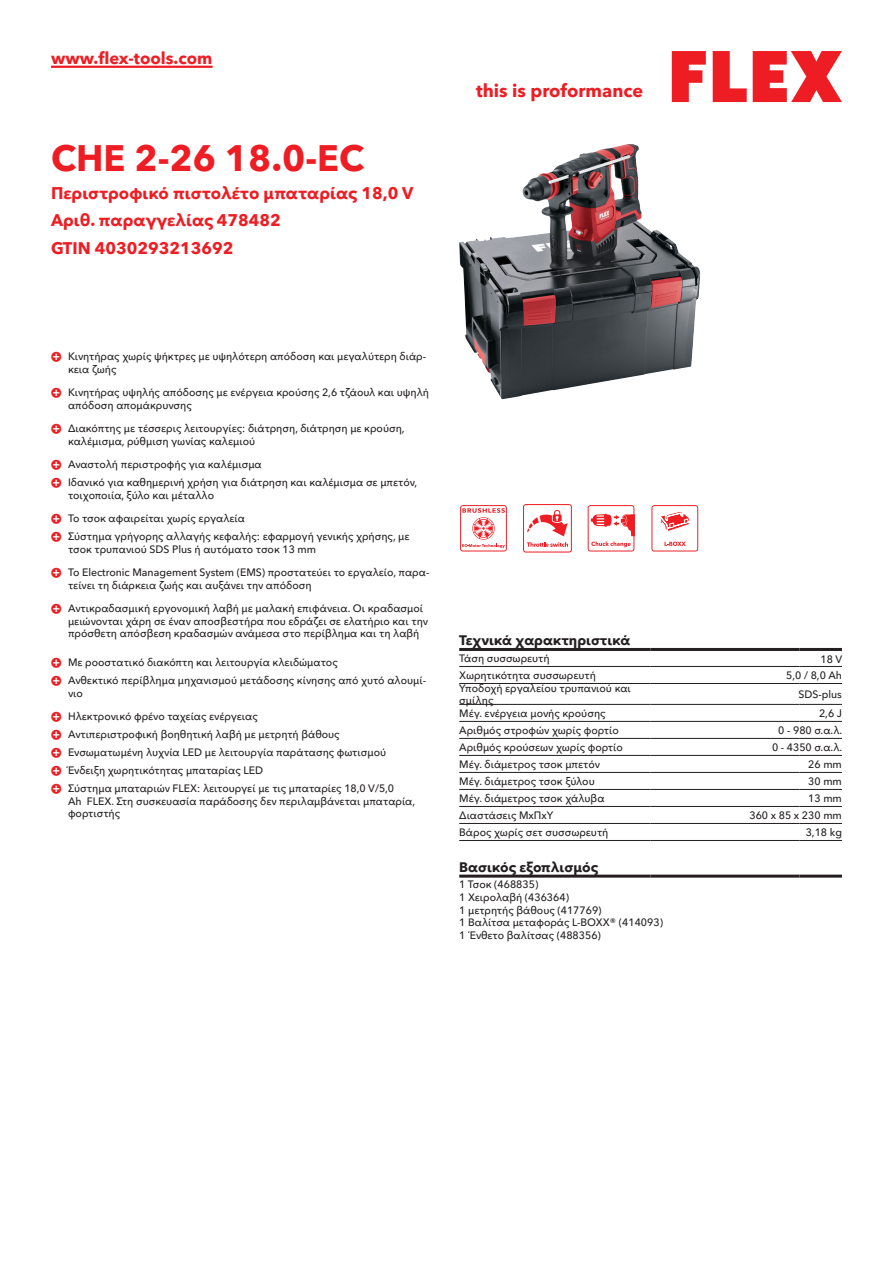
<style>
.page{position:relative;width:893px;height:1263px;background:#fff}
.page>*{position:absolute;margin:0;border:0;box-sizing:border-box;transform-origin:0 0}
.CB_AF_Product-name{font:700 36px "Avenir Next W1 G";color:#ee1d23}
.t1{font:700 18px "Avenir Next W1 G";color:#ee1d23}
.CB_AF_Product-short{font:700 16.5px "Avenir Next W1 G";color:#ee1d23}
.CB_AF_Order-number{font:700 16.5px "Avenir Next W1 G";color:#ee1d23}
.CB_AF_Table-headline{font:700 13.5px "Avenir Next W1 G";color:#231f20}
.CB_AF_Table-specific{font:500 10.5px/12.6px "Avenir Next W1 G";color:#231f20}
</style>
<div class="page">
<svg style="left:672px;top:51px;width:34px;height:51px"></svg>
<svg style="left:713px;top:51px;width:34px;height:51px"></svg>
<svg style="left:753px;top:51px;width:89px;height:51px"></svg>
<hr style="left:51px;top:66px;width:162px;height:2px;background:#ee1d23">
<img style="left:459px;top:144px;width:241px;height:255px">
<hr style="left:459px;top:666px;width:192px;height:1px;background:#231f20">
<hr style="left:651px;top:666px;width:148px;height:1px;background:#231f20">
<hr style="left:799px;top:666px;width:43px;height:1px;background:#231f20">
<hr style="left:459px;top:683px;width:192px;height:1px;background:#231f20">
<hr style="left:651px;top:683px;width:148px;height:1px;background:#231f20">
<hr style="left:799px;top:683px;width:43px;height:1px;background:#231f20">
<hr style="left:459px;top:704px;width:192px;height:1px;background:#231f20">
<hr style="left:651px;top:704px;width:148px;height:1px;background:#231f20">
<hr style="left:799px;top:704px;width:43px;height:1px;background:#231f20">
<hr style="left:459px;top:721px;width:192px;height:1px;background:#231f20">
<hr style="left:651px;top:721px;width:148px;height:1px;background:#231f20">
<hr style="left:799px;top:721px;width:43px;height:1px;background:#231f20">
<hr style="left:459px;top:738px;width:192px;height:1px;background:#231f20">
<hr style="left:651px;top:738px;width:148px;height:1px;background:#231f20">
<hr style="left:799px;top:738px;width:43px;height:1px;background:#231f20">
<hr style="left:459px;top:755px;width:192px;height:1px;background:#231f20">
<hr style="left:651px;top:755px;width:148px;height:1px;background:#231f20">
<hr style="left:799px;top:755px;width:43px;height:1px;background:#231f20">
<hr style="left:459px;top:772px;width:192px;height:1px;background:#231f20">
<hr style="left:651px;top:772px;width:148px;height:1px;background:#231f20">
<hr style="left:799px;top:772px;width:43px;height:1px;background:#231f20">
<hr style="left:459px;top:789px;width:192px;height:1px;background:#231f20">
<hr style="left:651px;top:789px;width:148px;height:1px;background:#231f20">
<hr style="left:799px;top:789px;width:43px;height:1px;background:#231f20">
<hr style="left:459px;top:806px;width:192px;height:1px;background:#231f20">
<hr style="left:651px;top:806px;width:148px;height:1px;background:#231f20">
<hr style="left:799px;top:806px;width:43px;height:1px;background:#231f20">
<hr style="left:459px;top:823px;width:192px;height:1px;background:#231f20">
<hr style="left:651px;top:823px;width:148px;height:1px;background:#231f20">
<hr style="left:799px;top:823px;width:43px;height:1px;background:#231f20">
<hr style="left:459px;top:840px;width:192px;height:1px;background:#231f20">
<hr style="left:651px;top:840px;width:148px;height:1px;background:#231f20">
<hr style="left:799px;top:840px;width:43px;height:1px;background:#231f20">
<hr style="left:459px;top:648px;width:192px;height:3px;background:#231f20">
<hr style="left:651px;top:648px;width:148px;height:3px;background:#231f20">
<hr style="left:799px;top:648px;width:43px;height:3px;background:#231f20">
<hr style="left:459px;top:875px;width:192px;height:3px;background:#231f20">
<hr style="left:651px;top:875px;width:148px;height:3px;background:#231f20">
<hr style="left:799px;top:875px;width:43px;height:3px;background:#231f20">
<svg style="left:460px;top:505px;width:47px;height:46px"></svg>
<svg style="left:523px;top:504px;width:49px;height:48px"></svg>
<svg style="left:588px;top:505px;width:46px;height:46px"></svg>
<svg style="left:651px;top:505px;width:47px;height:46px"></svg>
<h3 class="CB_AF_Product-short" style="left:51px;top:45px;width:163px">www.flex-tools.com</h3>
<p class="CB_AF_Product-name" style="left:51px;top:130px;width:315px">CHE 2-26 18.0-EC</p>
<p class="CB_AF_Product-short" style="left:51px;top:180px;width:364px">Περιστροφικό πιστολέτο μπαταρίας 18,0 V</p>
<p class="CB_AF_Order-number" style="left:51px;top:207px;width:231px">Αριθ. παραγγελίας 478482</p>
<p class="CB_AF_Order-number" style="left:51px;top:235px;width:184px">GTIN 4030293213692</p>
<h2 class="t1" style="left:476px;top:77px;width:169px">this is proformance</h2>
<p class="CB_AF_Table-specific" style="left:68px;top:349px;width:360px">Κινητήρας χωρίς ψήκτρες με υψηλότερη απόδοση και μεγαλύτερη διάρ&shy;κεια ζωής</p>
<p class="CB_AF_Table-specific" style="left:68px;top:385px;width:363px">Κινητήρας υψηλής απόδοσης με ενέργεια κρούσης 2,6 τζάουλ και υψηλή απόδοση απομάκρυνσης</p>
<p class="CB_AF_Table-specific" style="left:68px;top:421px;width:338px">Διακόπτης με τέσσερις λειτουργίες: διάτρηση, διάτρηση με κρούση, καλέμισμα, ρύθμιση γωνίας καλεμιού</p>
<p class="CB_AF_Table-specific" style="left:68px;top:457px;width:195px">Αναστολή περιστροφής για καλέμισμα</p>
<p class="CB_AF_Table-specific" style="left:68px;top:475px;width:351px">Ιδανικό για καθημερινή χρήση για διάτρηση και καλέμισμα σε μπετόν, τοιχοποιία, ξύλο και μέταλλο</p>
<p class="CB_AF_Table-specific" style="left:68px;top:511px;width:179px">Το τσοκ αφαιρείται χωρίς εργαλεία</p>
<p class="CB_AF_Table-specific" style="left:68px;top:529px;width:343px">Σύστημα γρήγορης αλλαγής κεφαλής: εφαρμογή γενικής χρήσης, με τσοκ τρυπανιού SDS Plus ή αυτόματο τσοκ 13 mm</p>
<p class="CB_AF_Table-specific" style="left:68px;top:565px;width:363px">Το Electronic Management System (EMS) προστατεύει το εργαλείο, παρα&shy;τείνει τη διάρκεια ζωής και αυξάνει την απόδοση</p>
<p class="CB_AF_Table-specific" style="left:68px;top:601px;width:361px">Αντικραδασμική εργονομική λαβή με μαλακή επιφάνεια. Οι κραδασμοί μειώνονται χάρη σε έναν αποσβεστήρα που εδράζει σε ελατήριο και την πρόσθετη απόσβεση κραδασμών ανάμεσα στο περίβλημα και τη λαβή</p>
<p class="CB_AF_Table-specific" style="left:68px;top:655px;width:271px">Με ροοστατικό διακόπτη και λειτουργία κλειδώματος</p>
<p class="CB_AF_Table-specific" style="left:68px;top:673px;width:360px">Ανθεκτικό περίβλημα μηχανισμού μετάδοσης κίνησης από χυτό αλουμί&shy;νιο</p>
<p class="CB_AF_Table-specific" style="left:68px;top:709px;width:191px">Ηλεκτρονικό φρένο ταχείας ενέργειας</p>
<p class="CB_AF_Table-specific" style="left:68px;top:727px;width:273px">Αντιπεριστροφική βοηθητική λαβή με μετρητή βάθους</p>
<p class="CB_AF_Table-specific" style="left:68px;top:745px;width:320px">Ενσωματωμένη λυχνία LED με λειτουργία παράτασης φωτισμού</p>
<p class="CB_AF_Table-specific" style="left:68px;top:763px;width:197px">Ένδειξη χωρητικότητας μπαταρίας LED</p>
<p class="CB_AF_Table-specific" style="left:68px;top:781px;width:349px">Σύστημα μπαταριών FLEX: λειτουργεί με τις μπαταρίες 18,0 V/5,0<br>Ah FLEX. Στη συσκευασία παράδοσης δεν περιλαμβάνεται μπαταρία, φορτιστής</p>
<p class="CB_AF_Table-headline" style="left:459px;top:630px;width:173px">Τεχνικά χαρακτηριστικά</p>
<p class="CB_AF_Table-specific" style="left:459px;top:651px;width:92px">Τάση συσσωρευτή</p>
<p class="CB_AF_Table-specific" style="left:820px;top:652px;width:23px">18 V</p>
<p class="CB_AF_Table-specific" style="left:459px;top:668px;width:138px">Χωρητικότητα συσσωρευτή</p>
<p class="CB_AF_Table-specific" style="left:786px;top:668px;width:57px">5,0 / 8,0 Ah</p>
<p class="CB_AF_Table-specific" style="left:459px;top:681px;width:173px">Υποδοχή εργαλείου τρυπανιού και σμίλης</p>
<p class="CB_AF_Table-specific" style="left:798px;top:687px;width:45px">SDS-plus</p>
<p class="CB_AF_Table-specific" style="left:459px;top:706px;width:148px">Μέγ. ενέργεια μονής κρούσης</p>
<p class="CB_AF_Table-specific" style="left:819px;top:706px;width:24px">2,6 J</p>
<p class="CB_AF_Table-specific" style="left:459px;top:723px;width:161px">Αριθμός στροφών χωρίς φορτίο</p>
<p class="CB_AF_Table-specific" style="left:778px;top:723px;width:66px">0 - 980 σ.α.λ.</p>
<p class="CB_AF_Table-specific" style="left:459px;top:740px;width:165px">Αριθμός κρούσεων χωρίς φορτίο</p>
<p class="CB_AF_Table-specific" style="left:772px;top:740px;width:72px">0 - 4350 σ.α.λ.</p>
<p class="CB_AF_Table-specific" style="left:459px;top:757px;width:142px">Μέγ. διάμετρος τσοκ μπετόν</p>
<p class="CB_AF_Table-specific" style="left:808px;top:757px;width:35px">26 mm</p>
<p class="CB_AF_Table-specific" style="left:459px;top:774px;width:137px">Μέγ. διάμετρος τσοκ ξύλου</p>
<p class="CB_AF_Table-specific" style="left:808px;top:774px;width:35px">30 mm</p>
<p class="CB_AF_Table-specific" style="left:459px;top:791px;width:147px">Μέγ. διάμετρος τσοκ χάλυβα</p>
<p class="CB_AF_Table-specific" style="left:808px;top:791px;width:35px">13 mm</p>
<p class="CB_AF_Table-specific" style="left:459px;top:808px;width:96px">Διαστάσεις ΜxΠxΥ</p>
<p class="CB_AF_Table-specific" style="left:749px;top:808px;width:94px">360 x 85 x 230 mm</p>
<p class="CB_AF_Table-specific" style="left:459px;top:825px;width:151px">Βάρος χωρίς σετ συσσωρευτή</p>
<p class="CB_AF_Table-specific" style="left:806px;top:825px;width:38px">3,18 kg</p>
<p class="CB_AF_Table-headline" style="left:459px;top:856px;width:140px">Βασικός εξοπλισμός</p>
<p class="CB_AF_Table-specific" style="left:459px;top:877px;width:205px">1 Τσοκ (468835)<br>1 Χειρολαβή (436364)<br>1 μετρητής βάθους (417769)<br>1 Βαλίτσα μεταφοράς L-BOXX® (414093)<br>1 Ένθετο βαλίτσας (488356)</p>
</div>
